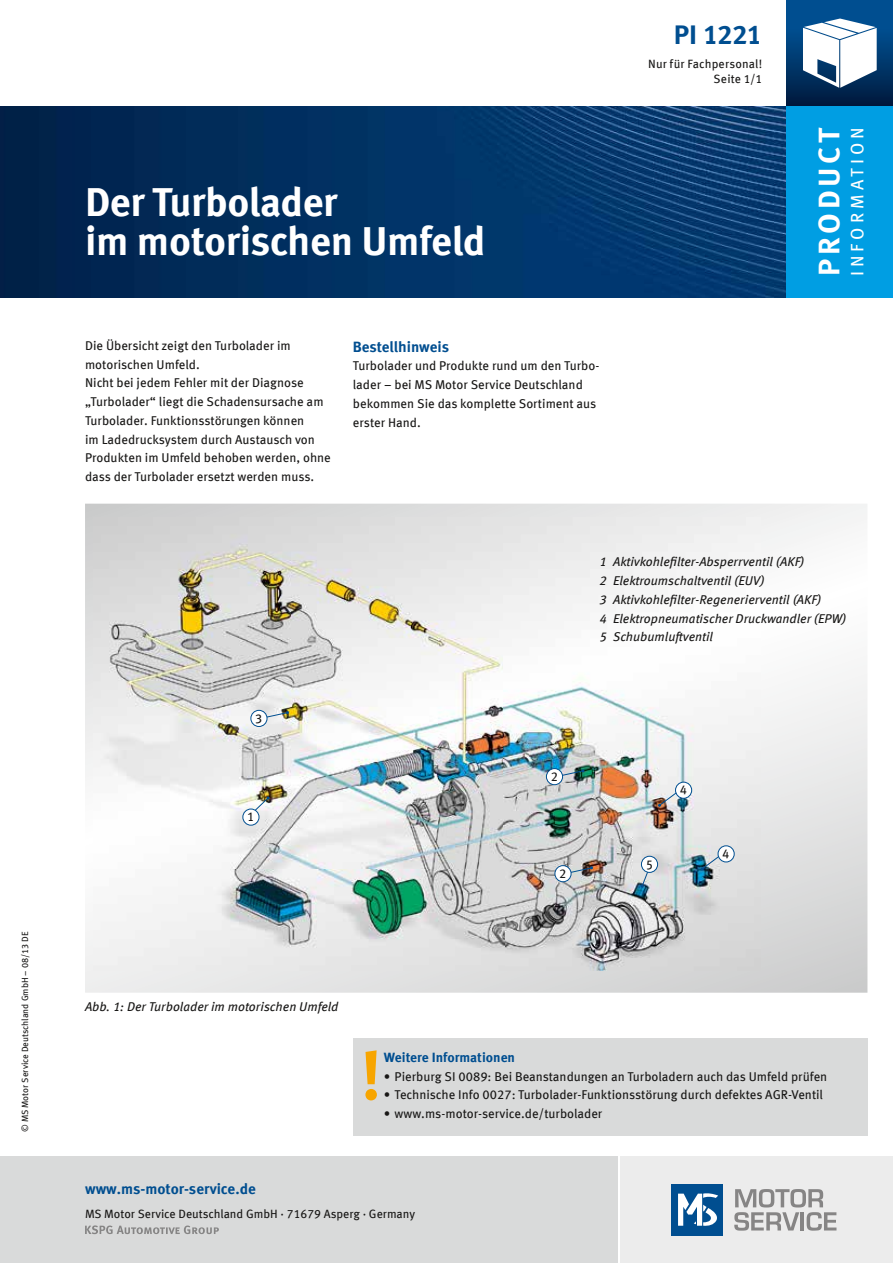
<style>
.page{position:relative;width:893px;height:1263px;background:#fff}
.page>*{position:absolute;margin:0;border:0;box-sizing:border-box;transform-origin:0 0}
.t1{font:700 69.3px "Meta OFC";color:#f7a500}
.t2{font:700 40.5px/39px "Meta OFC";letter-spacing:-.01em;color:#fff}
.t3{font:700 30px "Meta OFC";letter-spacing:.125em;color:#fff}
.t4{font:700 27px "Meta OFC";letter-spacing:-.025em;color:#004e90}
.t5{font:18px "Meta OFC";letter-spacing:.225em;color:#fff}
.t6{font:700 15px "Meta OFC";color:#004e90}
.t7{font:700 13.5px "Meta OFC";color:#004e90}
.t8{font:12.75px/18.8px "Meta OFC";color:#181716}
.t9{font:italic 12.75px/18.8px "Meta OFC";color:#181716}
.t10{font:12px/15px "Meta OFC";color:#181716;text-align:right}
.t11{font:9px "Meta OFC";color:#181716}
</style>
<div class="page">
<div style="left:621px;top:1157px;width:272px;height:106px;background:#ececec"></div>
<div style="left:0;top:1157px;width:617px;height:106px;background:#d9dada"></div>
<div style="left:672px;top:1184px;width:51px;height:51px;background:#004e90"></div>
<svg style="left:678px;top:1193px;width:40px;height:33px"></svg>
<svg style="left:734px;top:1189px;width:102px;height:42px"></svg>
<svg style="left:787px;top:0;width:106px;height:106px;background:#00396f"></svg>
<svg style="left:803px;top:19px;width:74px;height:69px"></svg>
<img style="left:0;top:106px;width:787px;height:192px">
<svg style="left:85px;top:1225px;width:134px;height:9px"></svg>
<div style="left:787px;top:106px;width:106px;height:192px;background:#009ee3"></div>
<div style="left:353px;top:1037px;width:514px;height:98px;background:#d9dada"></div>
<svg style="left:85px;top:504px;width:782px;height:489px"></svg>
<img style="left:94px;top:518px;width:667px;height:453px">
<svg style="left:248px;top:796px;width:22px;height:21px"></svg>
<div style="left:243px;top:809px;width:16px;height:16px;background:#fff;border-radius:50%"></div>
<div style="left:242px;top:808px;width:17px;height:18px;border:1px solid #004e90;border-radius:50%"></div>
<svg style="left:559px;top:769px;width:26px;height:8px"></svg>
<div style="left:546px;top:768px;width:17px;height:17px;background:#fff;border-radius:50%"></div>
<div style="left:546px;top:768px;width:17px;height:17px;border:1px solid #004e90;border-radius:50%"></div>
<svg style="left:567px;top:866px;width:26px;height:8px"></svg>
<div style="left:555px;top:866px;width:16px;height:16px;background:#fff;border-radius:50%"></div>
<div style="left:554px;top:865px;width:17px;height:17px;border:1px solid #004e90;border-radius:50%"></div>
<svg style="left:700px;top:853px;width:24px;height:17px"></svg>
<div style="left:718px;top:846px;width:16px;height:16px;background:#fff;border-radius:50%"></div>
<div style="left:718px;top:845px;width:17px;height:17px;border:1px solid #004e90;border-radius:50%"></div>
<svg style="left:658px;top:789px;width:23px;height:18px"></svg>
<div style="left:675px;top:782px;width:17px;height:16px;background:#fff;border-radius:50%"></div>
<div style="left:675px;top:782px;width:17px;height:17px;border:1px solid #004e90;border-radius:50%"></div>
<svg style="left:641px;top:867px;width:9px;height:21px"></svg>
<div style="left:641px;top:856px;width:17px;height:16px;background:#fff;border-radius:50%"></div>
<div style="left:641px;top:856px;width:17px;height:17px;border:1px solid #004e90;border-radius:50%"></div>
<svg style="left:264px;top:711px;width:25px;height:8px"></svg>
<div style="left:251px;top:710px;width:16px;height:16px;background:#fff;border-radius:50%"></div>
<div style="left:250px;top:710px;width:17px;height:17px;border:1px solid #004e90;border-radius:50%"></div>
<p class="t11" style="left:19px;top:1132px;width:202px;rotate:-90deg">© MS Motor Service Deutschland GmbH – 08/13 DE</p>
<h3 class="t4" style="left:674px;top:17px;width:90px">PI 1221</h3>
<h2 class="t2" style="left:85px;top:183px;width:402px">Der Turbolader<br>im motorischen Umfeld</h2>
<p class="t8" style="left:85px;top:336px;width:247px">Die Übersicht zeigt den Turbolader im motorischen Umfeld.<br>Nicht bei jedem Fehler mit der Diagnose „Turbolader“ liegt die Schadensursache am Turbolader. Funktionsstörungen können<br>im Ladedrucksystem durch Austausch von Produkten im Umfeld behoben werden, ohne dass der Turbolader ersetzt werden muss.</p>
<p class="t6" style="left:353px;top:337px;width:98px">Bestellhinweis</p>
<p class="t8" style="left:353px;top:356px;width:248px">Turbolader und Produkte rund um den Turbo&shy;lader – bei MS Motor Service Deutschland bekommen Sie das komplette Sortiment aus erster Hand.</p>
<p class="t10" style="left:648px;top:56px;width:116px">Nur für Fachpersonal!<br>Seite 1/1</p>
<h3 class="t3" style="left:810px;top:276px;width:151px;rotate:-90deg">PRODUCT</h3>
<h3 class="t5" style="left:846px;top:276px;width:150px;rotate:-90deg">INFORMATION</h3>
<p class="t8" style="left:255px;top:709px;width:9px">3</p>
<p class="t8" style="left:247px;top:807px;width:9px">1</p>
<p class="t9" style="left:600px;top:553px;width:248px">1 Aktivkohlefilter-Absperrventil (AKF)<br>2 Elektroumschaltventil (EUV)<br>3 Aktivkohlefilter-Regenerierventil (AKF)<br>4 Elektropneumatischer Druckwandler (EPW)<br>5 Schubumluftventil</p>
<p class="t8" style="left:551px;top:767px;width:9px">2</p>
<p class="t8" style="left:559px;top:864px;width:9px">2</p>
<p class="t8" style="left:646px;top:855px;width:9px">5</p>
<p class="t8" style="left:680px;top:781px;width:9px">4</p>
<p class="t8" style="left:722px;top:844px;width:9px">4</p>
<p class="t9" style="left:85px;top:997px;width:255px">Abb. 1: Der Turbolader im motorischen Umfeld</p>
<h1 class="t1" style="left:361px;top:1032px;width:23px">!</h1>
<p class="t7" style="left:384px;top:1049px;width:133px">Weitere Informationen</p>
<p class="t8" style="left:384px;top:1067px;width:445px">• Pierburg SI 0089: Bei Beanstandungen an Turboladern auch das Umfeld prüfen</p>
<p class="t8" style="left:384px;top:1086px;width:441px">• Technische Info 0027: Turbolader-Funktionsstörung durch defektes AGR-Ventil</p>
<p class="t8" style="left:384px;top:1104px;width:220px">• www.ms-motor-service.de/turbolader</p>
<p class="t6" style="left:85px;top:1179px;width:172px">www.ms-motor-service.de</p>
<p class="t10" style="left:85px;top:1206px;width:332px">MS Motor Service Deutschland GmbH · 71679 Asperg · Germany</p>
</div>
